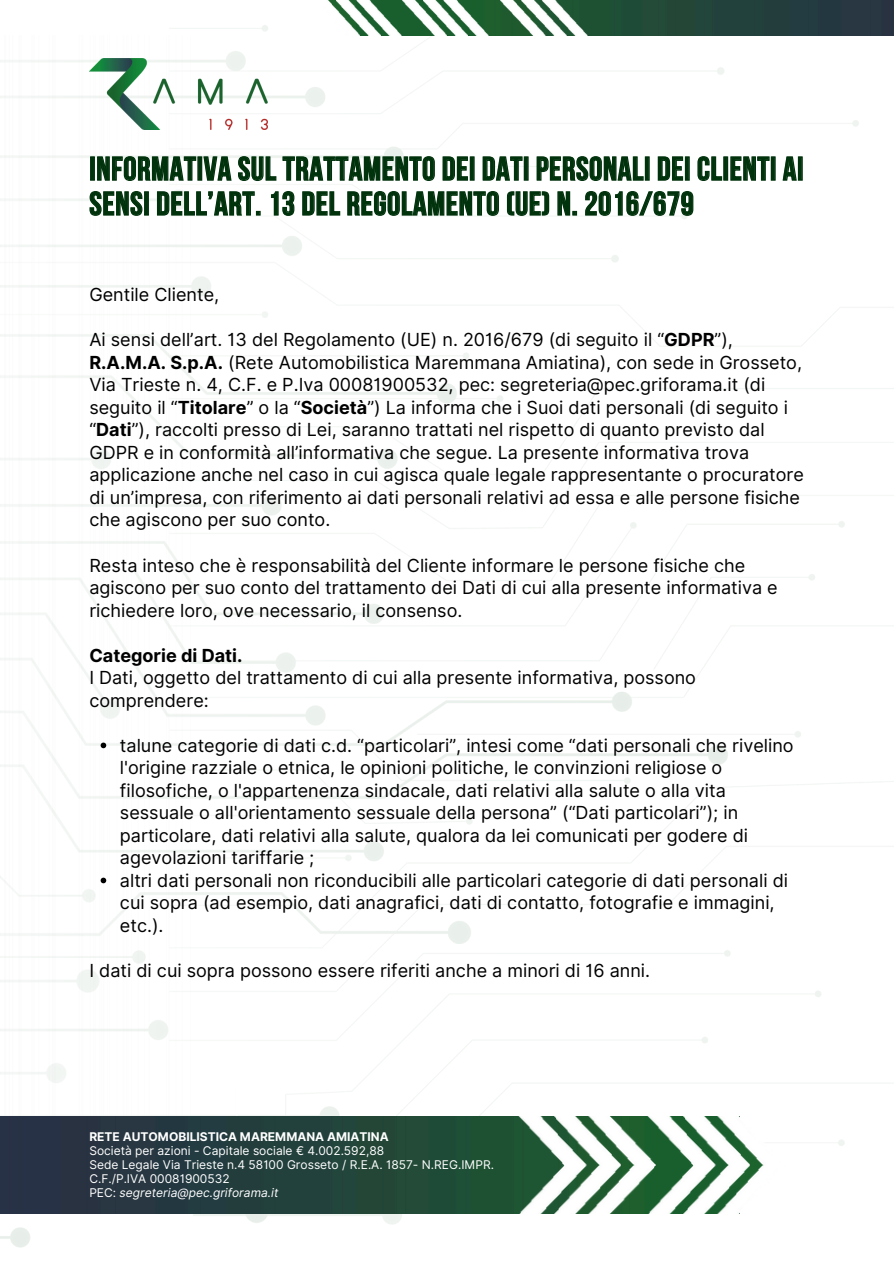
<style>
.page{position:relative;width:894px;height:1264px;background:#fff}
.page>*{position:absolute;margin:0;border:0;box-sizing:border-box;transform-origin:0 0}
.t1{font:33px/34.8px "Bebas Neue Cyrillic";letter-spacing:.025em;color:#00320c}
.t2{font:18px/22.5px "Inter";color:#000}
.t3{font:12px "Inter";color:#fff}
.t4{font:700 12px "Inter";color:#fff}
.t5{font:italic 12px "Inter";color:#fff}
.s1{font-weight:700}
.s2{font-style:normal}
</style>
<div class="page">
<img style="left:0;top:35px;width:874px;height:1111px">
<img style="left:0;top:1116px;width:510px;height:97px">
<img style="left:510px;top:1116px;width:129px;height:97px">
<img style="left:639px;top:1116px;width:145px;height:97px">
<svg style="left:89px;top:147px;width:714px;height:69px"></svg>
<img style="left:488px;top:0;width:405px;height:35px">
<img style="left:328px;top:0;width:160px;height:35px">
<img style="left:501px;top:0;width:86px;height:35px">
<img style="left:89px;top:58px;width:178px;height:71px">
<svg style="left:101px;top:742px;width:5px;height:6px"></svg>
<svg style="left:101px;top:877px;width:5px;height:6px"></svg>
<h2 class="t1" style="left:89px;top:154px;width:715px">INFORMATIVA SUL TRATTAMENTO DEI DATI PERSONALI DEI CLIENTI AI<br>SENSI DELL’ART. 13 DEL REGOLAMENTO (UE) N. 2016/679</h2>
<h2 class="t2" style="left:89px;top:283px;width:131px">Gentile Cliente,</h2>
<p class="t2" style="left:89px;top:328px;width:715px">Ai sensi dell’art. 13 del Regolamento (UE) n. 2016/679 (di seguito il “<span class="s1">GDPR</span>”), <span class="s1">R.A.M.A. S.p.A.</span> (Rete Automobilistica Maremmana Amiatina), con sede in Grosseto, Via Trieste n. 4, C.F. e P.Iva 00081900532, pec: segreteria@pec.griforama.it (di seguito il “<span class="s1">Titolare</span>” o la “<span class="s1">Società</span>”) La informa che i Suoi dati personali (di seguito i “<span class="s1">Dati</span>”), raccolti presso di Lei, saranno trattati nel rispetto di quanto previsto dal GDPR e in conformità all’informativa che segue. La presente informativa trova applicazione anche nel caso in cui agisca quale legale rappresentante o procuratore di un’impresa, con riferimento ai dati personali relativi ad essa e alle persone fisiche che agiscono per suo conto.</p>
<p class="t2" style="left:89px;top:553px;width:689px">Resta inteso che è responsabilità del Cliente informare le persone fisiche che agiscono per suo conto del trattamento dei Dati di cui alla presente informativa e richiedere loro, ove necessario, il consenso.</p>
<p class="t2" style="left:89px;top:643px;width:608px"><span class="s1">Categorie di Dati.<br></span>I Dati, oggetto del trattamento di cui alla presente informativa, possono comprendere:</p>
<p class="t2" style="left:120px;top:733px;width:675px">talune categorie di dati c.d. “particolari”, intesi come “dati personali che rivelino l'origine razziale o etnica, le opinioni politiche, le convinzioni religiose o filosofiche, o l'appartenenza sindacale, dati relativi alla salute o alla vita sessuale o all'orientamento sessuale della persona” (“Dati particolari”); in particolare, dati relativi alla salute, qualora da lei comunicati per godere di agevolazioni tariffarie ;</p>
<p class="t2" style="left:120px;top:868px;width:669px">altri dati personali non riconducibili alle particolari categorie di dati personali di cui sopra (ad esempio, dati anagrafici, dati di contatto, fotografie e immagini, etc.).</p>
<p class="t2" style="left:89px;top:958px;width:562px">I dati di cui sopra possono essere riferiti anche a minori di 16 anni.</p>
<p class="t4" style="left:89px;top:1129px;width:301px">RETE AUTOMOBILISTICA MAREMMANA AMIATINA</p>
<p class="t3" style="left:89px;top:1143px;width:296px">Società per azioni - Capitale sociale € 4.002.592,88</p>
<p class="t3" style="left:89px;top:1157px;width:406px">Sede Legale Via Trieste n.4 58100 Grosseto / R.E.A. 1857- N.REG.IMPR.</p>
<h1 class="t3" style="left:89px;top:1171px;width:142px">C.F./P.IVA 00081900532</h1>
<h2 class="t5" style="left:89px;top:1185px;width:190px"><span class="s2">PEC:</span> segreteria@pec.griforama.it</h2>
</div>
